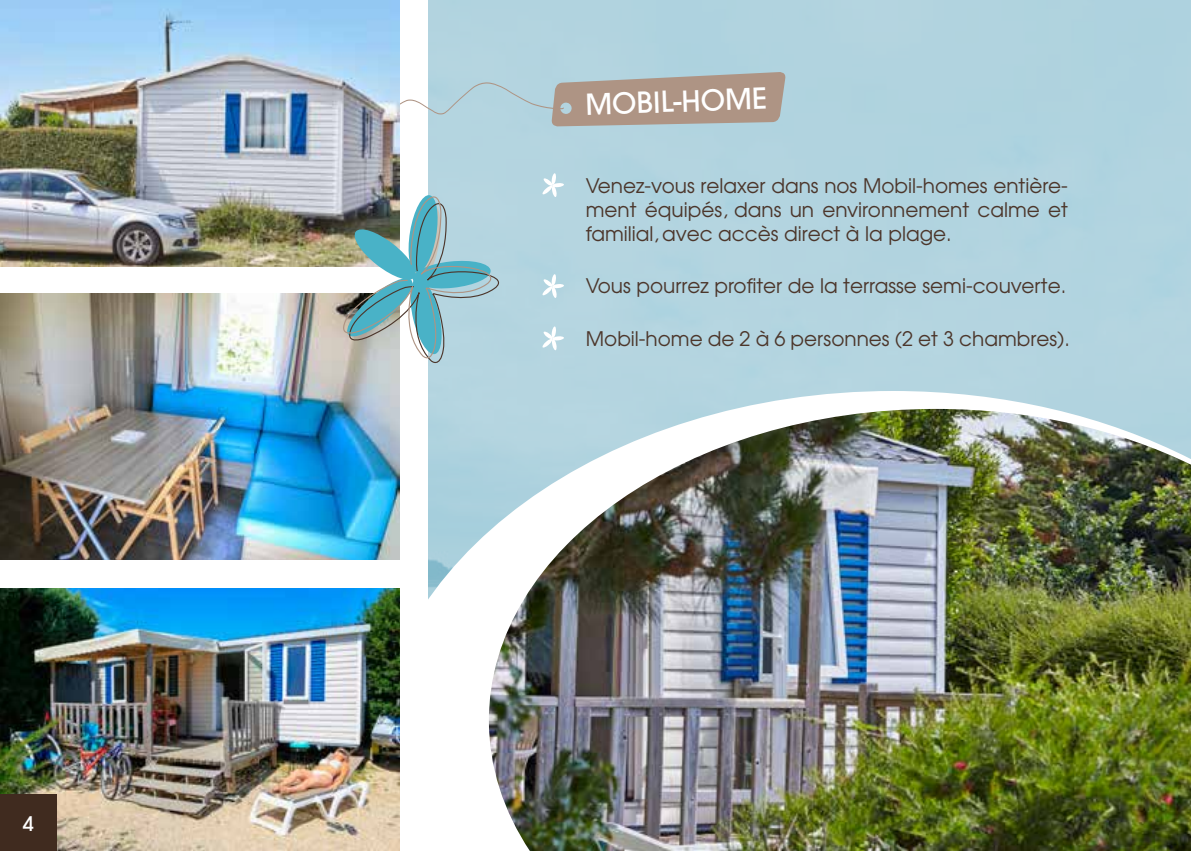
<style>
.page{position:relative;width:1191px;height:851px;background:#fff}
.page>*{position:absolute;margin:0;border:0;box-sizing:border-box;transform-origin:0 0}
.t1{font:500 28.8px "Avant Garde";color:#fff}
.t2{font:20px/24px "Avant Garde";color:#4c362b;text-align:justify}
.t3{font:500 20px "Avant Garde";color:#fff}
</style>
<div class="page">
<svg style="left:372px;top:391px;width:819px;height:459px"></svg>
<svg style="left:399px;top:72px;width:387px;height:54px;background:#b5b6b2"></svg>
<img style="left:0;top:0;width:399px;height:266px">
<img style="left:0;top:294px;width:399px;height:265px">
<img style="left:0;top:588px;width:399px;height:262px">
<svg style="left:341px;top:127px;width:177px;height:241px;background:#b8cad3"></svg>
<svg style="left:335px;top:187px;width:175px;height:177px;background:#99bcc1"></svg>
<div style="left:0;top:794px;width:57px;height:56px;background:#402b1f"></div>
<svg style="left:542px;top:173px;width:15px;height:24px"></svg>
<svg style="left:542px;top:274px;width:15px;height:24px"></svg>
<svg style="left:542px;top:326px;width:15px;height:24px"></svg>
<img style="left:489px;top:409px;width:702px;height:441px">
<p class="t3" style="left:23px;top:811px;width:13px">4</p>
<h1 class="t1" style="left:584px;top:87px;width:183px;rotate:-2deg">MOBIL-HOME</h1>
<p class="t2" style="left:586px;top:173px;width:483px">Venez-vous relaxer dans nos Mobil-homes entière&shy;ment équipés, dans un environnement calme et familial, avec accès direct à la plage.</p>
<p class="t2" style="left:586px;top:274px;width:482px">Vous pourrez profiter de la terrasse semi-couverte.</p>
<p class="t2" style="left:586px;top:326px;width:486px">Mobil-home de 2 à 6 personnes (2 et 3 chambres).</p>
</div>
